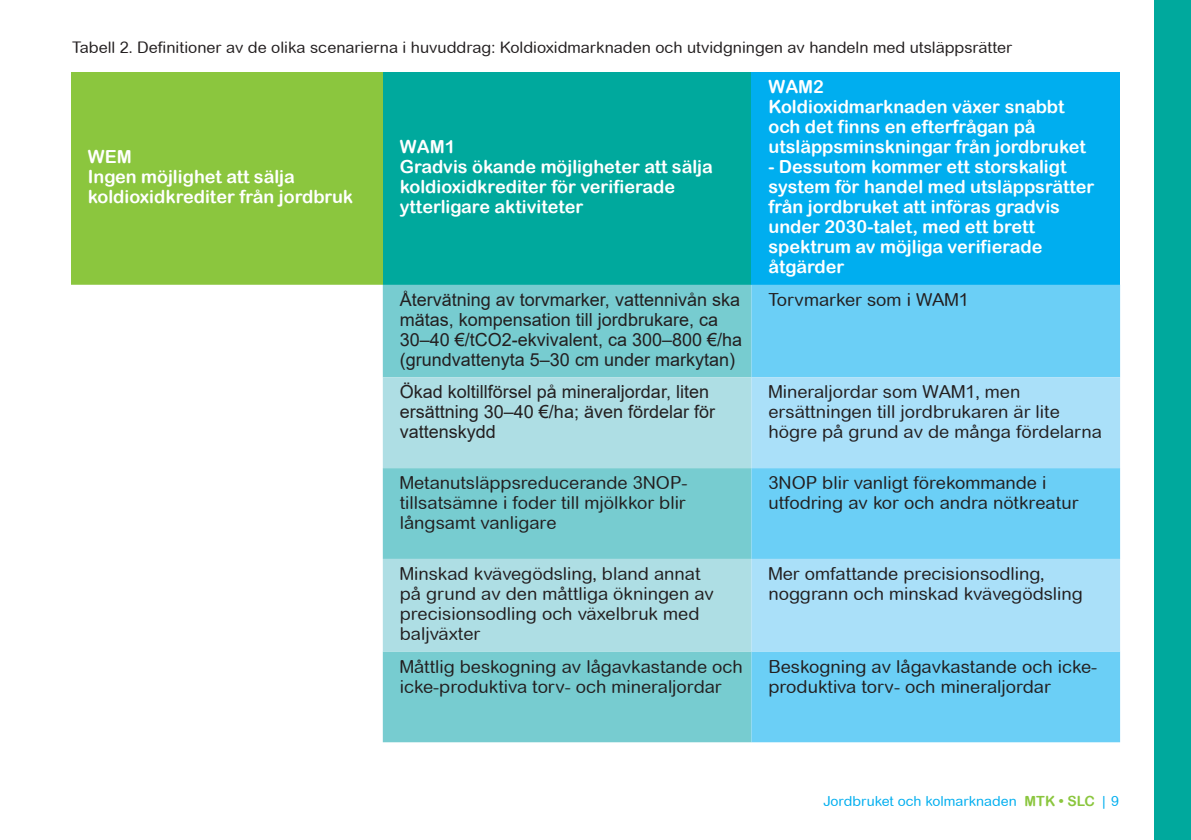
<style>
.page{position:relative;width:1191px;height:840px;background:#fff}
.page>*{position:absolute;margin:0;border:0;box-sizing:border-box;transform-origin:0 0}
.t1{font:18px/20px "Arial Rounded MT";color:#231f20}
.t2{font:18px/20px "Arial Rounded MT Bold";color:#fff}
.t3{font:18px/20px "Arial";color:#231f20}
.t4{font:16px "Arial Rounded MT";color:#231f20}
.t5{font:14px "Arial Rounded MT";color:#00aeef}
.s1{font-family:"Arial Rounded MT Bold";color:#8bc63e}
</style>
<div class="page">
<div style="left:71px;top:72px;width:312px;height:212px;background:#8bc63e"></div>
<div style="left:383px;top:72px;width:368px;height:212px;background:#00a99d"></div>
<div style="left:751px;top:72px;width:369px;height:212px;background:#00aeef"></div>
<svg style="left:71px;top:284px;width:312px;height:457px"></svg>
<div style="left:383px;top:284px;width:368px;height:457px;background:#77ccd0"></div>
<div style="left:751px;top:284px;width:369px;height:457px;background:#6bcff6"></div>
<svg style="left:383px;top:377px;width:368px;height:274px;background:#9bd8dd"></svg>
<svg style="left:751px;top:377px;width:369px;height:274px;background:#95daf7"></svg>
<div style="left:1154px;top:0;width:37px;height:839px;background:#00a99d"></div>
<p class="t4" style="left:72px;top:38px;width:941px">Tabell 2. Definitioner av de olika scenarierna i huvuddrag: Koldioxidmarknaden och utvidgningen av handeln med utsläppsrätter</p>
<p class="t2" style="left:88px;top:146px;width:267px">WEM<br>Ingen möjlighet att sälja koldioxidkrediter från jordbruk</p>
<p class="t2" style="left:400px;top:136px;width:314px">WAM1<br>Gradvis ökande möjligheter att sälja koldioxidkrediter för verifierade ytterligare aktiviteter</p>
<p class="t2" style="left:768px;top:76px;width:319px">WAM2<br>Koldioxidmarknaden växer snabbt och det finns en efterfrågan på utsläppsminskningar från jordbruket</p>
<p class="t2" style="left:768px;top:156px;width:327px">- Dessutom kommer ett storskaligt system för handel med utsläppsrätter från jordbruket att införas gradvis under 2030-talet, med ett brett spektrum av möjliga verifierade åtgärder</p>
<p class="t3" style="left:400px;top:289px;width:344px">Återvätning av torvmarker, vattennivån ska mätas, kompensation till jordbrukare, ca 30–40 €/tCO2-ekvivalent, ca 300–800 €/ha (grundvattenyta 5–30 cm under markytan)</p>
<p class="t1" style="left:768px;top:289px;width:202px">Torvmarker som i WAM1</p>
<p class="t3" style="left:400px;top:382px;width:317px">Ökad koltillförsel på mineraljordar, liten ersättning 30–40 €/ha; även fördelar för vattenskydd</p>
<p class="t1" style="left:768px;top:382px;width:335px">Mineraljordar som WAM1, men ersättningen till jordbrukaren är lite högre på grund av de många fördelarna</p>
<p class="t1" style="left:400px;top:472px;width:289px;text-align:justify">Metanutsläppsreducerande 3NOP&shy;tillsatsämne i foder till mjölkkor blir långsamt vanligare</p>
<p class="t1" style="left:768px;top:472px;width:311px">3NOP blir vanligt förekommande i utfodring av kor och andra nötkreatur</p>
<p class="t1" style="left:400px;top:563px;width:316px">Minskad kvävegödsling, bland annat på grund av den måttliga ökningen av precisionsodling och växelbruk med baljväxter</p>
<p class="t1" style="left:768px;top:563px;width:316px">Mer omfattande precisionsodling, noggrann och minskad kvävegödsling</p>
<p class="t1" style="left:400px;top:655px;width:344px">Måttlig beskogning av lågavkastande och icke-produktiva torv- och mineraljordar</p>
<p class="t1" style="left:768px;top:655px;width:330px">Beskogning av lågavkastande och icke&shy;produktiva torv- och mineraljordar</p>
<p class="t5" style="left:823px;top:792px;width:297px">Jordbruket och kolmarknaden <span class="s1">MTK • SLC</span> | 9</p>
</div>
